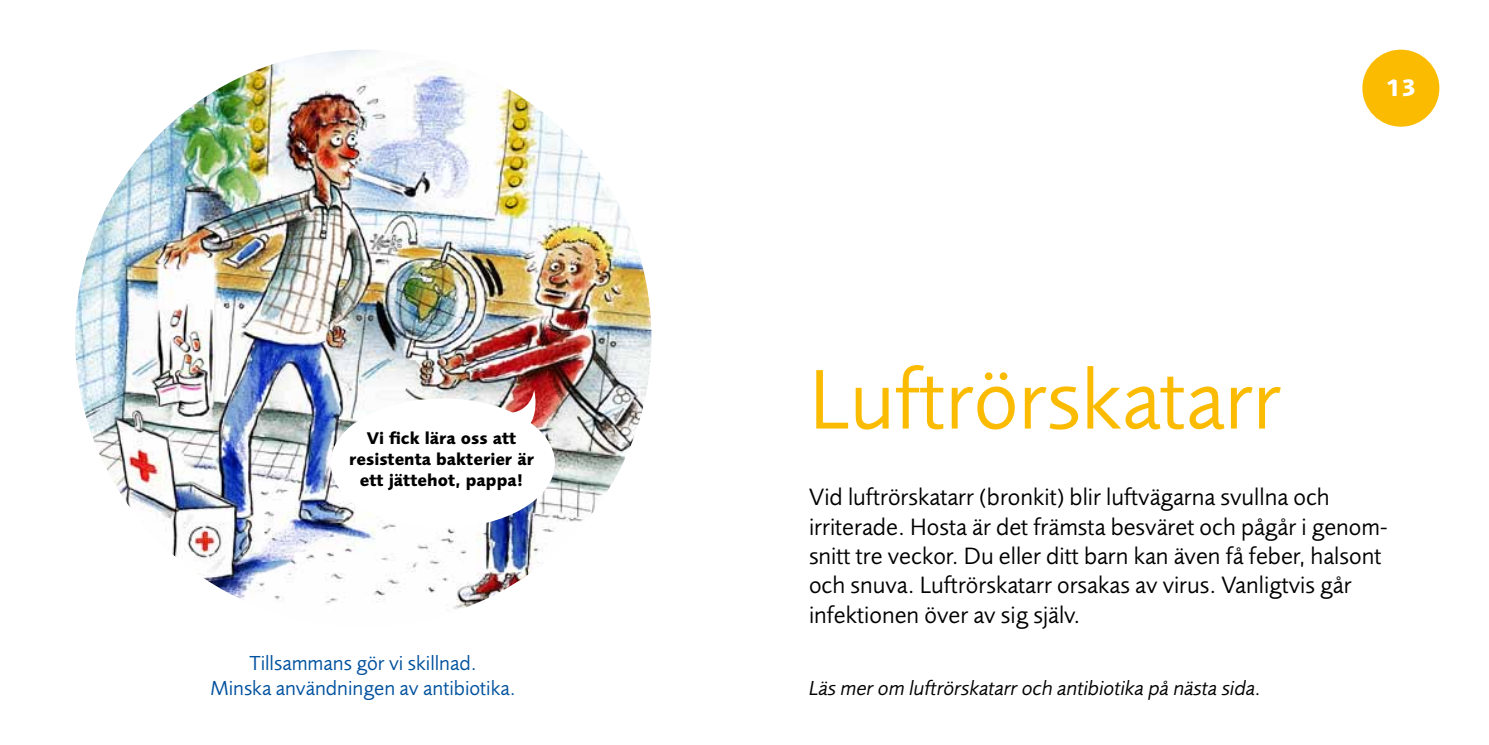
<style>
.page{position:relative;width:1489px;height:745px;background:#fff}
.page>*{position:absolute;margin:0;border:0;box-sizing:border-box;transform-origin:0 0}
.t1{font:87.5px "Foundry Sans";color:#fabb00}
.t2{font:24.5px/29.4px "Foundry Sans";color:#000}
.t3{font:700 24.5px "Foundry Sans";color:#fff}
.t4{font:21px/25.2px "Foundry Sans";color:#00519e;text-align:center}
.t5{font:italic 21px "Foundry Sans";color:#000}
.t6{font:700 17.5px/21px "Foundry Sans";color:#000;text-align:center}
</style>
<div class="page">
<img style="left:75px;top:50px;width:576px;height:576px;border-radius:288px">
<div style="left:330px;top:398px;width:225px;height:129px;background:#fff;border-radius:50%"></div>
<svg style="left:507px;top:389px;width:34px;height:43px"></svg>
<div style="left:1362px;top:50px;width:77px;height:77px;background:#fabb00;border-radius:50%"></div>
<p class="t6" style="left:349px;top:427px;width:186px">Vi fick lära oss att resistenta bakterier är ett jättehot, pappa!</p>
<p class="t4" style="left:210px;top:649px;width:307px">Tillsammans gör vi skillnad.<br>Minska användningen av antibiotika.</p>
<p class="t3" style="left:1385px;top:73px;width:32px">13</p>
<h1 class="t1" style="left:809px;top:348px;width:473px">Luftrörskatarr</h1>
<p class="t2" style="left:809px;top:482px;width:578px">Vid luftrörskatarr (bronkit) blir luftvägarna svullna och irriterade. Hosta är det främsta besväret och pågår i genom&shy;snitt tre veckor. Du eller ditt barn kan även få feber, halsont och snuva. Luftrörskatarr orsakas av virus. Vanligtvis går infektionen över av sig själv.</p>
<p class="t5" style="left:809px;top:675px;width:454px">Läs mer om luftrörskatarr och antibiotika på nästa sida.</p>
</div>
